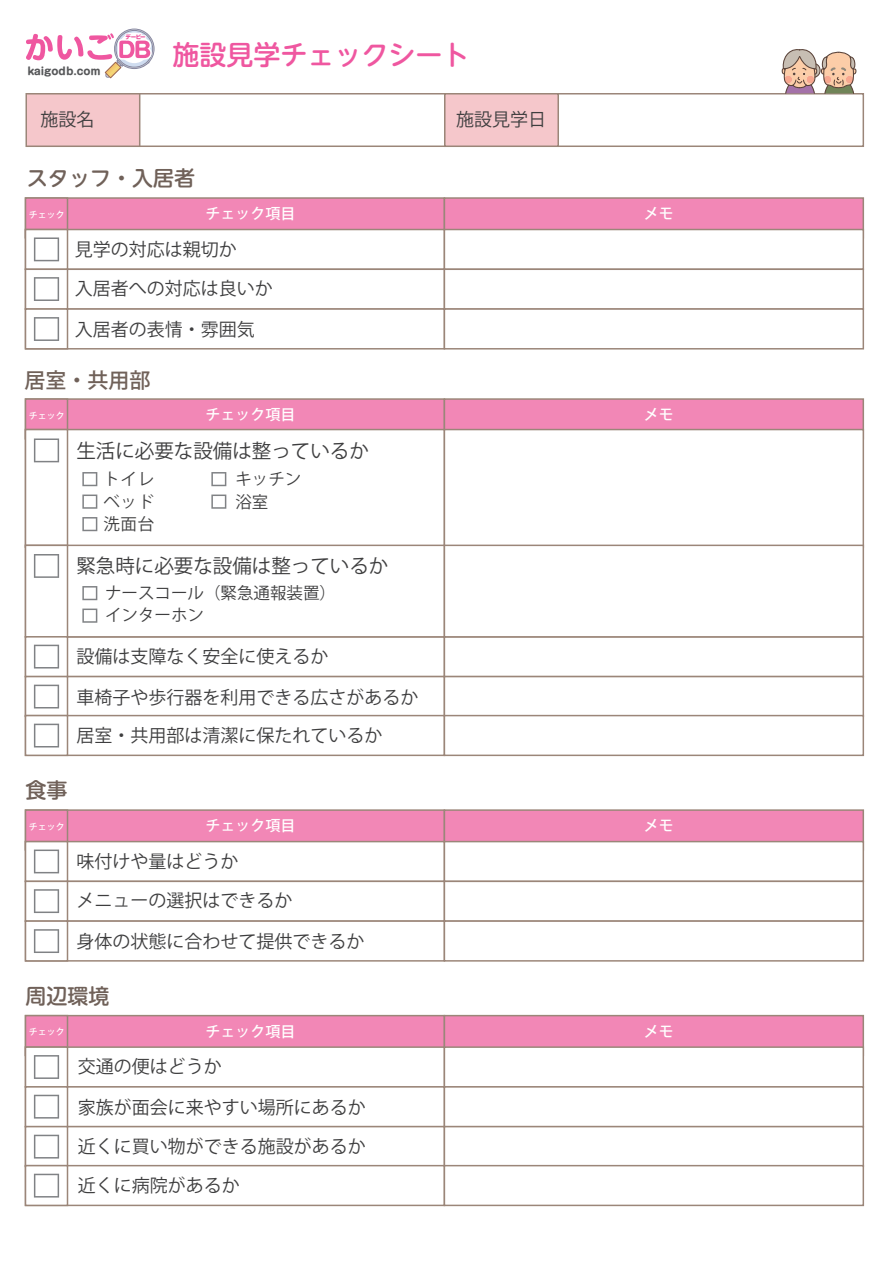
<style>
.page{position:relative;width:893px;height:1263px;background:#fff}
.page>*{position:absolute;margin:0;border:0;box-sizing:border-box;transform-origin:0 0}
.t1{font:500 27px "UD Shin M Go Pro";color:#ef57a0}
.t2{font:500 21px "UD Shin M Go Pro";color:#706159}
.t3{font:500 21px "Koz Go Pro";color:#706159}
.t4{font:19.5px "Koz Go Pro";color:#3e3e3f}
.t5{font:18px/39px "Koz Go Pro";color:#3e3e3f}
.t6{font:16.5px/22.5px "Koz Go Pro";color:#3e3e3f}
.t7{font:500 15px "Koz Go Pro";color:#fff}
.t8{font:700 10.35px "K Shin M Go Std";color:#57585a}
.t9{font:500 9px "Koz Go Pro";color:#fff}
.t10{font:900 5.55px "Soft Go Std";color:#ef57a0}
</style>
<div class="page">
<div style="left:26px;top:93px;width:420px;height:54px;background:#fff;border:2px solid #9b8679"></div>
<div style="left:26px;top:93px;width:114px;height:54px;background:#f5c7cb;border:2px solid #9b8679"></div>
<div style="left:444px;top:93px;width:420px;height:54px;background:#fff;border:2px solid #9b8679"></div>
<div style="left:444px;top:93px;width:115px;height:54px;background:#f5c7cb;border:2px solid #9b8679"></div>
<svg style="left:26px;top:28px;width:129px;height:50px"></svg>
<div style="left:25px;top:197px;width:420px;height:41px;background:#f287b6;border:2px solid #9b8679"></div>
<div style="left:444px;top:197px;width:420px;height:41px;background:#f287b6;border:2px solid #9b8679"></div>
<div style="left:25px;top:197px;width:43px;height:41px;background:#f287b6;border:2px solid #9b8679"></div>
<div style="left:25px;top:229px;width:420px;height:41px;background:#fff;border:2px solid #9b8679"></div>
<div style="left:444px;top:229px;width:420px;height:41px;background:#fff;border:2px solid #9b8679"></div>
<div style="left:25px;top:268px;width:420px;height:42px;background:#fff;border:2px solid #9b8679"></div>
<div style="left:444px;top:268px;width:420px;height:42px;background:#fff;border:2px solid #9b8679"></div>
<div style="left:25px;top:308px;width:420px;height:42px;background:#fff;border:2px solid #9b8679"></div>
<div style="left:25px;top:229px;width:43px;height:41px;background:#fff;border:2px solid #9b8679"></div>
<div style="left:25px;top:268px;width:43px;height:42px;background:#fff;border:2px solid #9b8679"></div>
<div style="left:25px;top:308px;width:43px;height:42px;background:#fff;border:2px solid #9b8679"></div>
<div style="left:444px;top:308px;width:420px;height:42px;background:#fff;border:2px solid #9b8679"></div>
<svg style="left:34px;top:237px;width:25px;height:24px"></svg>
<svg style="left:34px;top:277px;width:25px;height:24px"></svg>
<svg style="left:34px;top:317px;width:25px;height:24px"></svg>
<div style="left:25px;top:398px;width:420px;height:42px;background:#f287b6;border:2px solid #9b8679"></div>
<div style="left:444px;top:398px;width:420px;height:42px;background:#f287b6;border:2px solid #9b8679"></div>
<div style="left:25px;top:398px;width:43px;height:42px;background:#f287b6;border:2px solid #9b8679"></div>
<div style="left:25px;top:429px;width:420px;height:119px;background:#fff;border:2px solid #9b8679"></div>
<div style="left:444px;top:429px;width:420px;height:119px;background:#fff;border:2px solid #9b8679"></div>
<div style="left:25px;top:676px;width:420px;height:41px;background:#fff;border:2px solid #9b8679"></div>
<div style="left:25px;top:429px;width:43px;height:119px;background:#fff;border:2px solid #9b8679"></div>
<div style="left:25px;top:545px;width:420px;height:93px;background:#fff;border:2px solid #9b8679"></div>
<div style="left:444px;top:545px;width:420px;height:93px;background:#fff;border:2px solid #9b8679"></div>
<div style="left:25px;top:545px;width:43px;height:93px;background:#fff;border:2px solid #9b8679"></div>
<div style="left:25px;top:636px;width:43px;height:41px;background:#fff;border:2px solid #9b8679"></div>
<div style="left:25px;top:676px;width:43px;height:41px;background:#fff;border:2px solid #9b8679"></div>
<div style="left:444px;top:676px;width:420px;height:41px;background:#fff;border:2px solid #9b8679"></div>
<div style="left:25px;top:715px;width:420px;height:41px;background:#fff;border:2px solid #9b8679"></div>
<div style="left:25px;top:715px;width:43px;height:41px;background:#fff;border:2px solid #9b8679"></div>
<div style="left:444px;top:715px;width:420px;height:41px;background:#fff;border:2px solid #9b8679"></div>
<svg style="left:34px;top:438px;width:25px;height:24px"></svg>
<svg style="left:82px;top:472px;width:15px;height:14px"></svg>
<svg style="left:82px;top:494px;width:15px;height:15px"></svg>
<svg style="left:211px;top:472px;width:15px;height:14px"></svg>
<svg style="left:211px;top:494px;width:15px;height:15px"></svg>
<svg style="left:82px;top:517px;width:15px;height:14px"></svg>
<svg style="left:82px;top:586px;width:15px;height:14px"></svg>
<svg style="left:82px;top:608px;width:15px;height:15px"></svg>
<svg style="left:34px;top:554px;width:25px;height:24px"></svg>
<svg style="left:34px;top:645px;width:25px;height:23px"></svg>
<svg style="left:34px;top:685px;width:25px;height:23px"></svg>
<svg style="left:34px;top:724px;width:25px;height:23px"></svg>
<div style="left:25px;top:809px;width:420px;height:41px;background:#f287b6;border:2px solid #9b8679"></div>
<div style="left:444px;top:809px;width:420px;height:41px;background:#f287b6;border:2px solid #9b8679"></div>
<div style="left:25px;top:809px;width:43px;height:41px;background:#f287b6;border:2px solid #9b8679"></div>
<div style="left:25px;top:841px;width:420px;height:41px;background:#fff;border:2px solid #9b8679"></div>
<div style="left:444px;top:841px;width:420px;height:41px;background:#fff;border:2px solid #9b8679"></div>
<div style="left:25px;top:881px;width:420px;height:41px;background:#fff;border:2px solid #9b8679"></div>
<div style="left:444px;top:881px;width:420px;height:41px;background:#fff;border:2px solid #9b8679"></div>
<div style="left:25px;top:920px;width:420px;height:42px;background:#fff;border:2px solid #9b8679"></div>
<div style="left:25px;top:841px;width:43px;height:41px;background:#fff;border:2px solid #9b8679"></div>
<div style="left:25px;top:881px;width:43px;height:41px;background:#fff;border:2px solid #9b8679"></div>
<div style="left:25px;top:920px;width:43px;height:42px;background:#fff;border:2px solid #9b8679"></div>
<div style="left:444px;top:920px;width:420px;height:42px;background:#fff;border:2px solid #9b8679"></div>
<svg style="left:34px;top:849px;width:25px;height:24px"></svg>
<svg style="left:34px;top:889px;width:25px;height:24px"></svg>
<svg style="left:34px;top:929px;width:25px;height:24px"></svg>
<div style="left:25px;top:1015px;width:420px;height:41px;background:#f287b6;border:2px solid #9b8679"></div>
<div style="left:444px;top:1015px;width:420px;height:41px;background:#f287b6;border:2px solid #9b8679"></div>
<div style="left:25px;top:1015px;width:43px;height:41px;background:#f287b6;border:2px solid #9b8679"></div>
<div style="left:25px;top:1046px;width:420px;height:42px;background:#fff;border:2px solid #9b8679"></div>
<div style="left:444px;top:1046px;width:420px;height:42px;background:#fff;border:2px solid #9b8679"></div>
<div style="left:25px;top:1086px;width:420px;height:41px;background:#fff;border:2px solid #9b8679"></div>
<div style="left:444px;top:1086px;width:420px;height:41px;background:#fff;border:2px solid #9b8679"></div>
<div style="left:25px;top:1126px;width:420px;height:41px;background:#fff;border:2px solid #9b8679"></div>
<div style="left:25px;top:1046px;width:43px;height:42px;background:#fff;border:2px solid #9b8679"></div>
<div style="left:25px;top:1086px;width:43px;height:41px;background:#fff;border:2px solid #9b8679"></div>
<div style="left:25px;top:1126px;width:43px;height:41px;background:#fff;border:2px solid #9b8679"></div>
<div style="left:444px;top:1126px;width:420px;height:41px;background:#fff;border:2px solid #9b8679"></div>
<div style="left:25px;top:1165px;width:420px;height:41px;background:#fff;border:2px solid #9b8679"></div>
<div style="left:25px;top:1165px;width:43px;height:41px;background:#fff;border:2px solid #9b8679"></div>
<div style="left:444px;top:1165px;width:420px;height:41px;background:#fff;border:2px solid #9b8679"></div>
<svg style="left:34px;top:1055px;width:25px;height:24px"></svg>
<svg style="left:34px;top:1095px;width:25px;height:23px"></svg>
<svg style="left:34px;top:1135px;width:25px;height:23px"></svg>
<svg style="left:34px;top:1174px;width:25px;height:23px"></svg>
<svg style="left:781px;top:49px;width:76px;height:46px"></svg>
<p class="t8" style="left:27px;top:63px;width:75px">kaigodb.com</p>
<p class="t10" style="left:125px;top:33px;width:22px">デービー</p>
<h1 class="t1" style="left:172px;top:32px;width:298px">施設見学チェックシート</h1>
<p class="t5" style="left:41px;top:100px;width:55px">施設名</p>
<p class="t5" style="left:456px;top:100px;width:91px">施設見学日</p>
<p class="t2" style="left:27px;top:161px;width:169px">スタッフ・入居者</p>
<p class="t9" style="left:29px;top:209px;width:37px">チェック</p>
<p class="t7" style="left:205px;top:204px;width:91px">チェック項目</p>
<p class="t7" style="left:644px;top:204px;width:31px">メモ</p>
<p class="t5" style="left:75px;top:230px;width:199px">見学の対応は親切か<br>入居者への対応は良いか</p>
<p class="t5" style="left:75px;top:310px;width:181px">入居者の表情・雰囲気</p>
<p class="t3" style="left:24px;top:367px;width:127px">居室・共用部</p>
<p class="t9" style="left:29px;top:410px;width:37px">チェック</p>
<p class="t7" style="left:205px;top:405px;width:91px">チェック項目</p>
<p class="t7" style="left:644px;top:405px;width:31px">メモ</p>
<p class="t4" style="left:76px;top:438px;width:294px">生活に必要な設備は整っているか</p>
<p class="t6" style="left:103px;top:468px;width:52px;text-align:justify">トイレベッド洗面台</p>
<p class="t6" style="left:235px;top:468px;width:67px">キッチン浴室</p>
<p class="t4" style="left:76px;top:553px;width:313px">緊急時に必要な設備は整っているか</p>
<p class="t6" style="left:105px;top:582px;width:232px">ナースコール（緊急通報装置）インターホン</p>
<p class="t5" style="left:76px;top:638px;width:253px">設備は支障なく安全に使えるか</p>
<p class="t5" style="left:76px;top:678px;width:343px;line-height:38.5px">車椅子や歩行器を利用できる広さがあるか居室・共用部は清潔に保たれているか</p>
<p class="t2" style="left:25px;top:773px;width:44px">食事</p>
<p class="t9" style="left:29px;top:821px;width:37px">チェック</p>
<p class="t7" style="left:205px;top:816px;width:91px">チェック項目</p>
<p class="t7" style="left:644px;top:816px;width:31px">メモ</p>
<p class="t5" style="left:76px;top:842px;width:217px">味付けや量はどうか<br>メニューの選択はできるか</p>
<p class="t5" style="left:76px;top:922px;width:289px">身体の状態に合わせて提供できるか</p>
<p class="t2" style="left:26px;top:979px;width:85px">周辺環境</p>
<p class="t9" style="left:29px;top:1026px;width:37px">チェック</p>
<p class="t7" style="left:205px;top:1022px;width:91px">チェック項目</p>
<p class="t7" style="left:644px;top:1022px;width:31px">メモ</p>
<p class="t5" style="left:78px;top:1048px;width:145px">交通の便はどうか</p>
<p class="t5" style="left:78px;top:1088px;width:289px;text-align:justify">家族が面会に来やすい場所にあるか近くに買い物ができる施設があるか近くに病院があるか</p>
</div>
